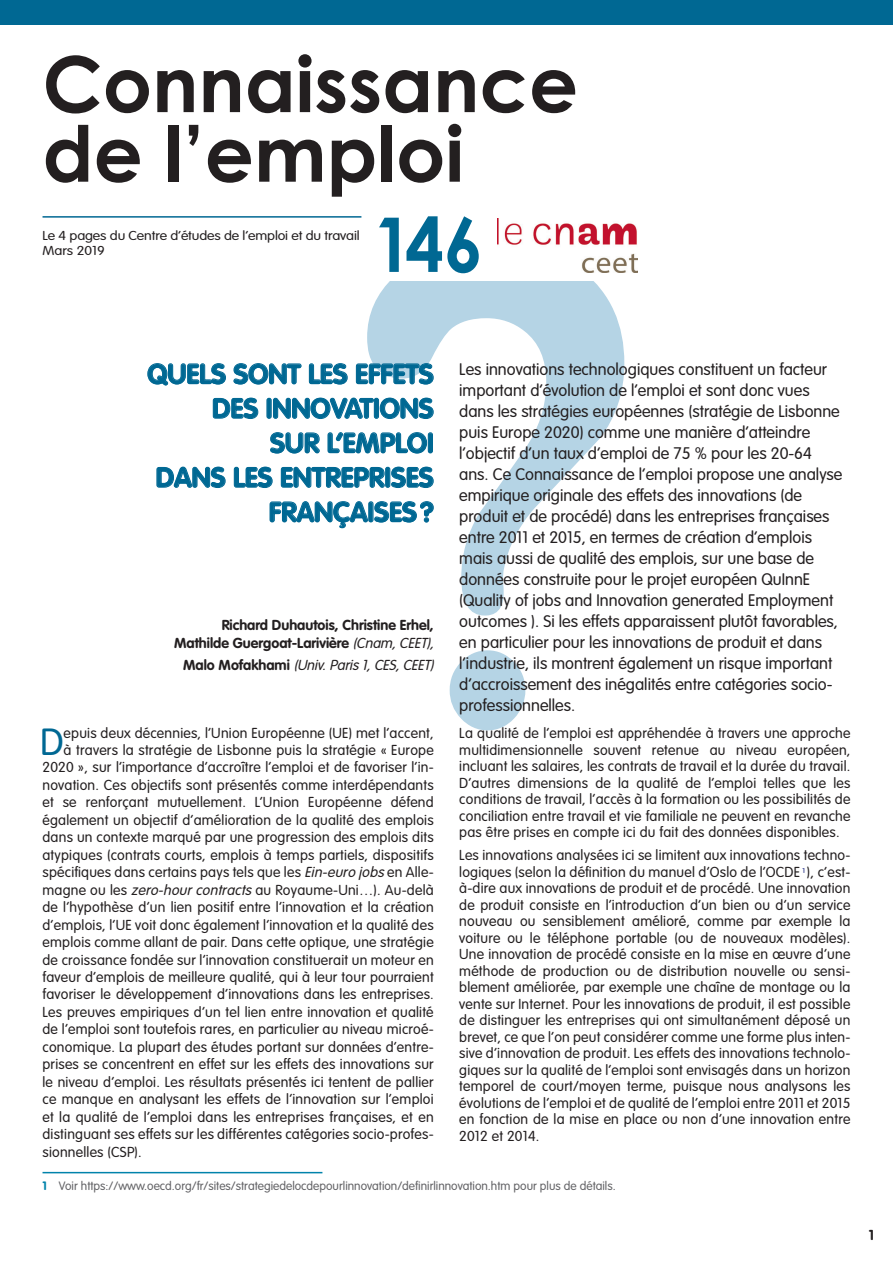
<style>
.page{position:relative;width:893px;height:1263px;background:#fff}
.page>*{position:absolute;margin:0;border:0;box-sizing:border-box;transform-origin:0 0}
.t1{font:700 77.25px "Century Gothic";color:#231f20}
.t2{font:700 75.45px "Century Gothic";color:#006893;scale:.92 1}
.t3{font:300 37.2px "VAG Rounded";color:#006893}
.titre{font:700 27.75px/34.5px "VAG Rounded";color:#006893;text-align:right}
.t4{font:300 16.5px/21px "VAG Rounded";color:#231f20}
.t5{font:300 14.25px/16.5px "VAG Rounded";letter-spacing:.015em;color:#231f20;text-align:justify}
.titre-2{font:700 14.25px/18px "VAG Rounded";color:#231f20;text-align:right}
.titre-3{font:italic 300 14.25px "VAG Rounded";color:#231f20}
.t6{font:300 12.75px "VAG Rounded";letter-spacing:-.01em;color:#231f20;scale:1.12 1}
.Notes{font:300 12px "VAG Rounded";color:#636366}
.s1{font-weight:300;font-style:italic}
.s2{font-weight:700;font-style:normal}
.s3{font-style:italic}
.s4{font-weight:700;color:#0183ab}
</style>
<div class="page">
<div style="left:0;top:0;width:893px;height:24px;background:#006893"></div>
<svg style="left:367px;top:282px;width:257px;height:448px"></svg>
<svg style="left:147px;top:363px;width:79px;height:23px"></svg>
<svg style="left:233px;top:363px;width:69px;height:22px"></svg>
<svg style="left:309px;top:363px;width:39px;height:22px"></svg>
<svg style="left:356px;top:363px;width:78px;height:22px"></svg>
<svg style="left:213px;top:397px;width:45px;height:22px"></svg>
<div style="left:267px;top:398px;width:4px;height:21px;border:1px solid #006893;border-radius:2px"></div>
<svg style="left:273px;top:397px;width:101px;height:22px"></svg>
<div style="left:374px;top:398px;width:5px;height:21px;border:1px solid #006893;border-radius:2px"></div>
<svg style="left:380px;top:397px;width:54px;height:22px"></svg>
<svg style="left:270px;top:432px;width:50px;height:22px"></svg>
<svg style="left:327px;top:431px;width:100px;height:27px"></svg>
<div style="left:428px;top:432px;width:5px;height:21px;border:1px solid #006893;border-radius:2px"></div>
<svg style="left:156px;top:466px;width:70px;height:22px"></svg>
<svg style="left:234px;top:466px;width:39px;height:22px"></svg>
<svg style="left:281px;top:467px;width:104px;height:21px"></svg>
<div style="left:385px;top:467px;width:5px;height:21px;border:1px solid #006893;border-radius:2px"></div>
<svg style="left:391px;top:466px;width:43px;height:22px"></svg>
<svg style="left:270px;top:501px;width:98px;height:27px"></svg>
<div style="left:369px;top:501px;width:4px;height:21px;border:1px solid #006893;border-radius:2px"></div>
<svg style="left:374px;top:501px;width:60px;height:22px"></svg>
<hr style="left:43px;top:216px;width:318px;height:2px;background:#006893">
<img style="left:497px;top:218px;width:140px;height:54px">
<hr style="left:43px;top:1172px;width:279px;height:1px;background:#0183ab">
<p class="t1" style="left:43px;top:35px;width:537px">Connaissance</p>
<p class="t1" style="left:43px;top:105px;width:423px">de l’emploi</p>
<p class="t6" style="left:43px;top:228px;width:285px">Le 4 pages du Centre d’études de l’emploi et du travail</p>
<p class="t6" style="left:43px;top:243px;width:57px">Mars 2019</p>
<p class="t2" style="left:373px;top:197px;width:121px">146</p>
<p class="titre" style="left:147px;top:356px;width:288px">QUELS SONT LES EFFETS<br>DES INNOVATIONS<br>SUR L’EMPLOI<br>DANS LES ENTREPRISES<br>FRANÇAISES?</p>
<p class="titre-2" style="left:174px;top:616px;width:264px">Richard Duhautois, Christine Erhel,<br>Mathilde Guergoat-Larivière <span class="s1">(Cnam,CEET),</span></p>
<p class="titre-3" style="left:183px;top:657px;width:256px"><span class="s2">M a l o M o fa k h a m i</span> (Univ.Paris1,CES,CEET)</p>
<p class="t3" style="left:40px;top:720px;width:25px">D</p>
<p class="t5" style="left:64px;top:725px;width:372px">epuis deux décennies, l’Union Européenne (UE) met l’accent,</p>
<p class="t5" style="left:64px;top:741px;width:372px">à travers la stratégie de Lisbonne puis la stratégie « Europe</p>
<p class="t5" style="left:43px;top:759px;width:393px">2020 », sur l’importance d’accroître l’emploi et de favoriser l’in-</p>
<p class="t5" style="left:43px;top:776px;width:393px">novation. Ces objectifs sont présentés comme interdépendants</p>
<p class="t5" style="left:43px;top:794px;width:393px">et se renforçant mutuellement. L’Union Européenne défend</p>
<p class="t5" style="left:43px;top:811px;width:393px">également un objectif d’amélioration de la qualité des emplois</p>
<p class="t5" style="left:43px;top:829px;width:393px">dans un contexte marqué par une progression des emplois dits</p>
<p class="t5" style="left:43px;top:846px;width:393px">atypiques (contrats courts, emplois à temps partiels, dispositifs</p>
<p class="t5" style="left:43px;top:864px;width:393px">spécifiques dans certains pays tels que les <span class="s3">Ein-euro jobs</span> en Alle-</p>
<p class="t5" style="left:43px;top:881px;width:393px">magne ou les <span class="s3">zero-hourcontracts</span> au Royaume-Uni…). Au-delà</p>
<p class="t5" style="left:43px;top:899px;width:393px">de l’hypothèse d’un lien positif entre l’innovation et la création</p>
<p class="t5" style="left:43px;top:916px;width:393px">d’emplois, l’UE voit donc également l’innovation et la qualité des</p>
<p class="t5" style="left:43px;top:934px;width:393px">emplois comme allant de pair. Dans cette optique, une stratégie</p>
<p class="t5" style="left:43px;top:951px;width:393px">de croissance fondée sur l’innovation constituerait un moteur en</p>
<p class="t5" style="left:43px;top:969px;width:393px">faveur d’emplois de meilleure qualité, qui à leur tour pourraient</p>
<p class="t5" style="left:43px;top:986px;width:393px">favoriser le développement d’innovations dans les entreprises.</p>
<p class="t5" style="left:43px;top:1004px;width:393px">Les preuves empiriques d’un tel lien entre innovation et qualité</p>
<p class="t5" style="left:43px;top:1021px;width:393px">de l’emploi sont toutefois rares, en particulier au niveau microé-</p>
<p class="t5" style="left:43px;top:1038px;width:393px">conomique. La plupart des études portant sur données d’entre-</p>
<p class="t5" style="left:43px;top:1056px;width:393px">prises se concentrent en effet sur les effets des innovations sur</p>
<p class="t5" style="left:43px;top:1073px;width:393px">le niveau d’emploi. Les résultats présentés ici tentent de pallier</p>
<p class="t5" style="left:43px;top:1091px;width:393px">ce manque en analysant les effets de l’innovation sur l’emploi</p>
<p class="t5" style="left:43px;top:1108px;width:393px">et la qualité de l’emploi dans les entreprises françaises, et en</p>
<p class="t5" style="left:43px;top:1126px;width:393px">distinguant ses effets sur les différentes catégories socio-profes-</p>
<p class="t5" style="left:43px;top:1143px;width:101px">sionnelles (CSP).</p>
<p class="t4" style="left:459px;top:359px;width:385px">Les innovations technologiques constituent un facteur important d’évolution de l’emploi et sont donc vues dans les stratégies européennes (stratégie de Lisbonne puis Europe 2020) comme une manière d’atteindre l’objectif d’un taux d’emploi de 75 % pour les 20-64 ans. Ce Connaissance de l’emploi propose une analyse empirique originale des effets des innovations (de produit et de procédé) dans les entreprises françaises entre 2011 et 2015, en termes de création d’emplois mais aussi de qualité des emplois, sur une base de données construite pour le projet européen QuInnE (Quality of jobs and Innovation generated Employment outcomes ). Si les effets apparaissent plutôt favorables, en particulier pour les innovations de produit et dans l’industrie, ils montrent également un risque important d’accroissement des inégalités entre catégories socio&shy;professionnelles.</p>
<p class="t5" style="left:459px;top:725px;width:393px">La qualité de l’emploi est appréhendée à travers une approche multidimensionnelle souvent retenue au niveau européen, incluant les salaires, les contrats de travail et la durée du travail.<br>D’autres dimensions de la qualité de l’emploi telles que les conditions de travail, l’accès à la formation ou les possibilités de conciliation entre travail et vie familiale ne peuvent en revanche pas être prises en compte ici du fait des données disponibles.</p>
<p class="t5" style="left:459px;top:847px;width:393px">Les innovations analysées ici se limitent aux innovations techno&shy;logiques (selon la définition du manuel d’Oslo de l’OCDE <sup>1</sup> ), c’est&shy;à-dire aux innovations de produit et de procédé. Une innovation de produit consiste en l’introduction d’un bien ou d’un service nouveau ou sensiblement amélioré, comme par exemple la voiture ou le téléphone portable (ou de nouveaux modèles).<br>Une innovation de procédé consiste en la mise en œuvre d’une méthode de production ou de distribution nouvelle ou sensi&shy;blement améliorée, par exemple une chaîne de montage ou la vente sur Internet. Pour les innovations de produit, il est possible de distinguer les entreprises qui ont simultanément déposé un brevet, ce que l’on peut considérer comme une forme plus inten&shy;sive d’innovation de produit. Les effets des innovations technolo&shy;giques sur la qualité de l’emploi sont envisagés dans un horizon temporel de court/moyen terme, puisque nous analysons les évolutions de l’emploi et de qualité de l’emploi entre 2011 et 2015 en fonction de la mise en place ou non d’une innovation entre 2012 et 2014.</p>
<p class="Notes" style="left:43px;top:1179px;width:575px"><span class="s4">1</span> Voir https://www.oecd.org/fr/sites/strategiedelocdepourlinnovation/definirlinnovation.htm pour plus de détails.</p>
<p class="titre-2" style="left:869px;top:1226px;width:7px">1</p>
</div>
